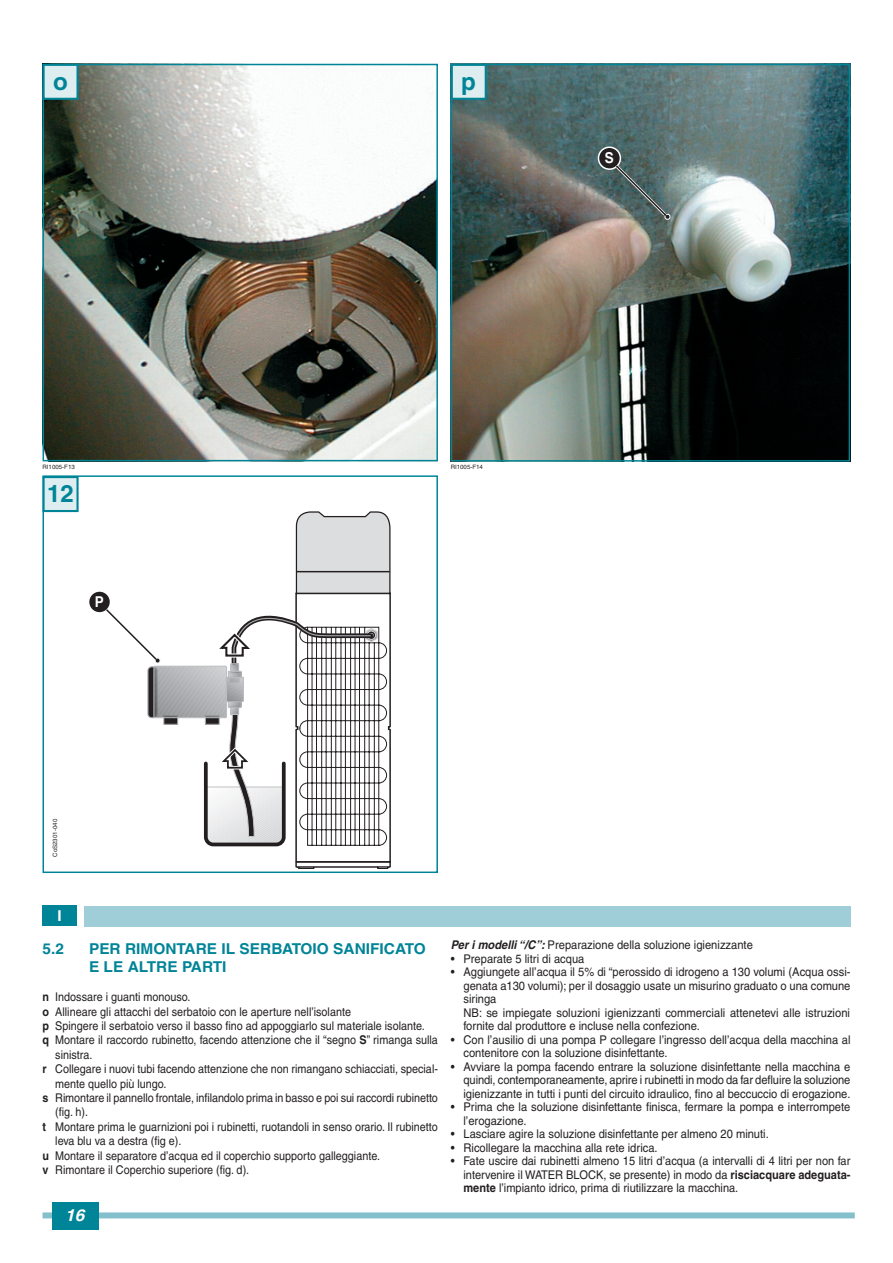
<style>
.page{position:relative;width:893px;height:1263px;background:#fff}
.page>*{position:absolute;margin:0;border:0;box-sizing:border-box;transform-origin:0 0}
.t1{font:700 24px "Helvetica";color:#008497}
.t2{font:italic 700 16.5px "Helvetica";color:#fff;scale:1.05 1}
.t3{font:700 15px/18px "Helvetica";color:#008497}
.t4{font:700 15px "Helvetica";color:#fff;scale:.9 1}
.t5{font:700 15px "Helvetica";color:#fff}
.t6{font:12px/13.5px "Helvetica";color:#231f20;scale:.93 1}
.t7{font:12px "Helvetica";color:#231f20;scale:.9 1}
.t8{font:6px "Helvetica";color:#231f20}
.s1{font-weight:700}
.s2{font-weight:700;font-style:italic}
</style>
<div class="page">
<div style="left:43px;top:1212px;width:812px;height:6px;background:#83c0cc"></div>
<div style="left:52px;top:1202px;width:47px;height:27px;background:#008497"></div>
<img style="left:454px;top:67px;width:393px;height:392px">
<img style="left:46px;top:67px;width:389px;height:391px">
<div style="left:44px;top:65px;width:34px;height:34px;background:#ddedf0"></div>
<div style="left:43px;top:64px;width:36px;height:36px;border:2px solid #008497"></div>
<div style="left:452px;top:65px;width:34px;height:34px;background:#ddedf0"></div>
<div style="left:451px;top:64px;width:36px;height:36px;border:2px solid #008497"></div>
<div style="left:43px;top:64px;width:395px;height:397px;border:2px solid #008497"></div>
<div style="left:451px;top:64px;width:399px;height:398px;border:2px solid #008497"></div>
<div style="left:598px;top:147px;width:22px;height:22px;background:#231f20;border-radius:50%"></div>
<div style="left:598px;top:146px;width:23px;height:24px;border:2px solid #fff;border-radius:50%"></div>
<svg style="left:613px;top:163px;width:60px;height:59px;background:#5c6e6c"></svg>
<div style="left:43px;top:475px;width:395px;height:398px;border:2px solid #008497"></div>
<div style="left:44px;top:477px;width:34px;height:34px;background:#ddedf0"></div>
<div style="left:43px;top:476px;width:36px;height:36px;border:2px solid #008497"></div>
<div style="left:89px;top:591px;width:21px;height:22px;background:#231f20;border-radius:50%"></div>
<div style="left:88px;top:590px;width:23px;height:24px;border:2px solid #fff;border-radius:50%"></div>
<svg style="left:103px;top:511px;width:288px;height:358px"></svg>
<div style="left:84px;top:907px;width:766px;height:20px;background:#a0ced8"></div>
<div style="left:43px;top:905px;width:34px;height:20px;background:#008497"></div>
<h1 class="t1" style="left:53px;top:67px;width:16px">o</h1>
<h1 class="t1" style="left:461px;top:67px;width:16px">p</h1>
<p class="t8" style="left:43px;top:464px;width:34px">RI1005-F13</p>
<p class="t8" style="left:451px;top:464px;width:34px">RI1005-F14</p>
<h1 class="t1" style="left:47px;top:479px;width:28px">12</h1>
<p class="t4" style="left:95px;top:592px;width:12px">P</p>
<p class="t8" style="left:51px;top:857px;width:39px;rotate:-90deg">CoS2301-040</p>
<p class="t5" style="left:57px;top:906px;width:6px">I</p>
<p class="t4" style="left:605px;top:149px;width:12px">S</p>
<p class="t3" style="left:43px;top:940px;width:23px">5.2</p>
<p class="t3" style="left:89px;top:940px;width:338px">PER RIMONTARE IL SERBATOIO SANIFICATO<br>E LE ALTRE PARTI</p>
<p class="t7" style="left:43px;top:990px;width:166px"><span class="s1">n</span> Indossare i guanti monouso.</p>
<p class="t7" style="left:43px;top:1004px;width:344px"><span class="s1">o</span> Allineare gli attacchi del serbatoio con le aperture nell’isolante</p>
<p class="t7" style="left:43px;top:1019px;width:426px"><span class="s1">p</span> Spingere il serbatoio verso il basso fino ad appoggiarlo sul materiale isolante.</p>
<p class="t7" style="left:43px;top:1033px;width:441px"><span class="s1">q</span> Montare il raccordo rubinetto, facendo attenzione che il “segno <span class="s1">S</span>” rimanga sulla</p>
<p class="t7" style="left:55px;top:1047px;width:43px">sinistra.</p>
<p class="t7" style="left:43px;top:1062px;width:441px"><span class="s1">r</span> Collegare i nuovi tubi facendo attenzione che non rimangano schiacciati, special-</p>
<p class="t7" style="left:55px;top:1076px;width:125px">mente quello più lungo.</p>
<p class="t7" style="left:43px;top:1091px;width:441px"><span class="s1">s</span> Rimontare il pannello frontale, infilandolo prima in basso e poi sui raccordi rubinetto</p>
<p class="t7" style="left:55px;top:1105px;width:38px">(fig. h).</p>
<p class="t7" style="left:43px;top:1119px;width:441px"><span class="s1">t</span> Montare prima le guarnizioni poi i rubinetti, ruotandoli in senso orario. Il rubinetto</p>
<p class="t7" style="left:55px;top:1134px;width:142px">leva blu va a destra (fig e).</p>
<p class="t7" style="left:43px;top:1148px;width:377px"><span class="s1">u</span> Montare il separatore d’acqua ed il coperchio supporto galleggiante.</p>
<p class="t7" style="left:43px;top:1163px;width:231px"><span class="s1">v</span> Rimontare il Coperchio superiore (fig. d).</p>
<h2 class="t2" style="left:65px;top:1205px;width:20px">16</h2>
<p class="t6" style="left:451px;top:938px;width:326px"><span class="s2">Per i modelli “/C”:</span> Preparazione della soluzione igienizzante</p>
<p class="t6" style="left:451px;top:952px;width:145px">• Preparate 5 litri di acqua</p>
<p class="t6" style="left:463px;top:965px;width:418px;text-indent:-13px">• Aggiungete all’acqua il 5% di “perossido di idrogeno a 130 volumi (Acqua ossi&shy;genata a130 volumi); per il dosaggio usate un misurino graduato o una comune siringa<br>NB: se impiegate soluzioni igienizzanti commerciali attenetevi alle istruzioni fornite dal produttore e incluse nella confezione.</p>
<p class="t6" style="left:463px;top:1033px;width:418px;text-indent:-13px">• Con l’ausilio di una pompa P collegare l’ingresso dell’acqua della macchina al contenitore con la soluzione disinfettante.</p>
<p class="t6" style="left:463px;top:1060px;width:418px;text-align:justify;text-indent:-13px">• Avviare la pompa facendo entrare la soluzione disinfettante nella macchina e quindi, contemporaneamente, aprire i rubinetti in modo da far defluire la soluzione igienizzante in tutti i punti del circuito idraulico, fino al beccuccio di erogazione.</p>
<p class="t6" style="left:463px;top:1100px;width:418px;text-indent:-13px">• Prima che la soluzione disinfettante finisca, fermare la pompa e interrompete l’erogazione.</p>
<p class="t6" style="left:451px;top:1127px;width:344px">• Lasciare agire la soluzione disinfettante per almeno 20 minuti.</p>
<p class="t6" style="left:451px;top:1141px;width:224px">• Ricollegare la macchina alla rete idrica.</p>
<p class="t6" style="left:463px;top:1154px;width:418px;text-align:justify;text-indent:-13px">• Fate uscire dai rubinetti almeno 15 litri d’acqua (a intervalli di 4 litri per non far intervenire il WATER BLOCK, se presente) in modo da <span class="s1">risciacquare adeguata&shy;mente</span> l’impianto idrico, prima di riutilizzare la macchina.</p>
</div>
